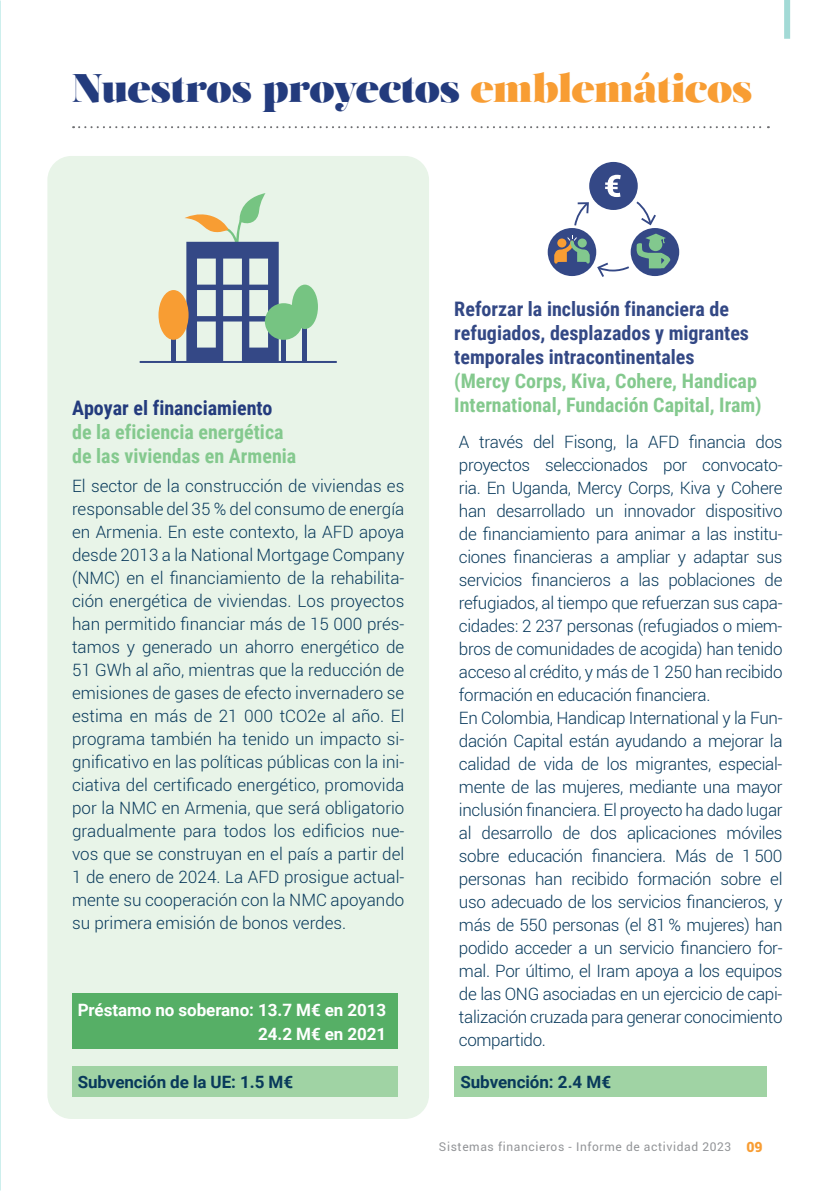
<style>
.page{position:relative;width:840px;height:1191px;background:#fff}
.page>*{position:absolute;margin:0;border:0;box-sizing:border-box;transform-origin:0 0}
.t1{font:40px "Salome";letter-spacing:-.02em;color:#233b7d}
.t2{font:700 20px/24px "Roboto Condensed";color:#84c98e}
.t3{font:700 20px/24px "Roboto Condensed";color:#334885}
.t4{font:700 20px "Roboto Condensed";color:#233b7d}
.t5{font:300 17px/23px "Roboto";letter-spacing:-.02em;color:#08395b;text-align:justify}
.t6{font:700 17px/24px "Roboto";letter-spacing:-.005em;color:#fff;text-align:right}
.t7{font:700 17px "Roboto";letter-spacing:-.005em;color:#08395b}
.t8{font:12px "Roboto";letter-spacing:.05em;color:#939598}
.s1{color:#f89d33}
.s2{font-weight:900;font-size:14px;color:#f89d33}
</style>
<div class="page">
<div style="left:783px;top:0;width:6px;height:39px;background:#a3dad6"></div>
<svg style="left:73px;top:126px;width:695px;height:2px"></svg>
<div style="left:47px;top:156px;width:382px;height:963px;background:#e8f4e8;border-radius:24px"></div>
<div style="left:72px;top:993px;width:325px;height:55px;background:#56af66"></div>
<div style="left:72px;top:1066px;width:325px;height:31px;background:#a0d3a4"></div>
<svg style="left:184px;top:193px;width:94px;height:168px"></svg>
<div style="left:281px;top:324px;width:5px;height:38px;background:#344886"></div>
<div style="left:302px;top:324px;width:5px;height:38px;background:#344886"></div>
<div style="left:265px;top:303px;width:37px;height:37px;background:#76c482;border-radius:50%"></div>
<div style="left:171px;top:324px;width:5px;height:38px;background:#344886"></div>
<div style="left:158px;top:290px;width:30px;height:50px;background:#f89d33;border-radius:50%"></div>
<div style="left:292px;top:285px;width:26px;height:44px;background:#76c482;border-radius:50%"></div>
<hr style="left:140px;top:361px;width:196px;height:2px;background:#344886">
<div style="left:589px;top:162px;width:48px;height:48px;background:#344886;border-radius:50%"></div>
<div style="left:630px;top:228px;width:48px;height:48px;background:#344886;border-radius:50%"></div>
<div style="left:547px;top:228px;width:49px;height:48px;background:#344886;border-radius:50%"></div>
<svg style="left:597px;top:263px;width:31px;height:14px"></svg>
<svg style="left:574px;top:198px;width:20px;height:27px"></svg>
<svg style="left:636px;top:201px;width:19px;height:24px"></svg>
<svg style="left:605px;top:175px;width:15px;height:22px"></svg>
<svg style="left:635px;top:234px;width:36px;height:34px"></svg>
<svg style="left:554px;top:235px;width:35px;height:28px"></svg>
<div style="left:454px;top:1066px;width:312px;height:31px;background:#a0d3a4"></div>
<h1 class="t1" style="left:72px;top:62px;width:681px">Nuestros proyectos <span class="s1">emblemáticos</span></h1>
<p class="t4" style="left:72px;top:394px;width:202px">Apoyar el financiamiento</p>
<p class="t2" style="left:72px;top:419px;width:226px">de la eficiencia energética de las viviendas en Armenia</p>
<p class="t5" style="left:72px;top:474px;width:333px">El sector de la construcción de viviendas es responsable del 35 % del consumo de energía en Armenia. En este contexto, la AFD apoya desde 2013 a la National Mortgage Company (NMC) en el financiamiento de la rehabilita&shy;ción energética de viviendas. Los proyectos han permitido financiar más de 15 000 prés&shy;tamos y generado un ahorro energético de 51 GWh al año, mientras que la reducción de emisiones de gases de efecto invernadero se estima en más de 21 000 tCO2e al año. El programa también ha tenido un impacto si&shy;gnificativo en las políticas públicas con la ini&shy;ciativa del certificado energético, promovida por la NMC en Armenia, que será obligatorio gradualmente para todos los edificios nue&shy;vos que se construyan en el país a partir del 1 de enero de 2024. La AFD prosigue actual&shy;mente su cooperación con la NMC apoyando su primera emisión de bonos verdes.</p>
<p class="t6" style="left:78px;top:997px;width:310px">Préstamo no soberano: 13.7 M€ en 2013<br>24.2 M€ en 2021</p>
<p class="t7" style="left:78px;top:1070px;width:217px">Subvención de la UE: 1.5 M€</p>
<p class="t3" style="left:454px;top:296px;width:296px">Reforzar la inclusión financiera de refugiados, desplazados y migrantes temporales intracontinentales</p>
<p class="t2" style="left:454px;top:368px;width:309px">(Mercy Corps, Kiva, Cohere, Handicap<br>International, Fundación Capital, Iram)</p>
<p class="t5" style="left:458px;top:429px;width:325px;text-align:left">A través del Fisong, la AFD financia dos proyectos seleccionados por convocato&shy;ria. En Uganda, Mercy Corps, Kiva y Cohere han desarrollado un innovador dispositivo de financiamiento para animar a las institu&shy;ciones financieras a ampliar y adaptar sus servicios financieros a las poblaciones de refugiados, al tiempo que refuerzan sus capa&shy;cidades: 2 237 personas (refugiados o miem&shy;bros de comunidades de acogida) han tenido acceso al crédito, y más de 1 250 han recibido formación en educación financiera.<br>En Colombia, Handicap International y la Fun&shy;dación Capital están ayudando a mejorar la calidad de vida de los migrantes, especial&shy;mente de las mujeres, mediante una mayor inclusión financiera. El proyecto ha dado lugar al desarrollo de dos aplicaciones móviles sobre educación financiera. Más de 1 500 personas han recibido formación sobre el uso adecuado de los servicios financieros, y más de 550 personas (el 81 % mujeres) han podido acceder a un servicio financiero for&shy;mal. Por último, el Iram apoya a los equipos de las ONG asociadas en un ejercicio de capi&shy;talización cruzada para generar conocimiento compartido.</p>
<p class="t7" style="left:460px;top:1070px;width:152px">Subvención: 2.4 M€</p>
<p class="t8" style="left:438px;top:1138px;width:325px">Sistemas financieros - Informe de actividad 2023 <span class="s2">09</span></p>
</div>
